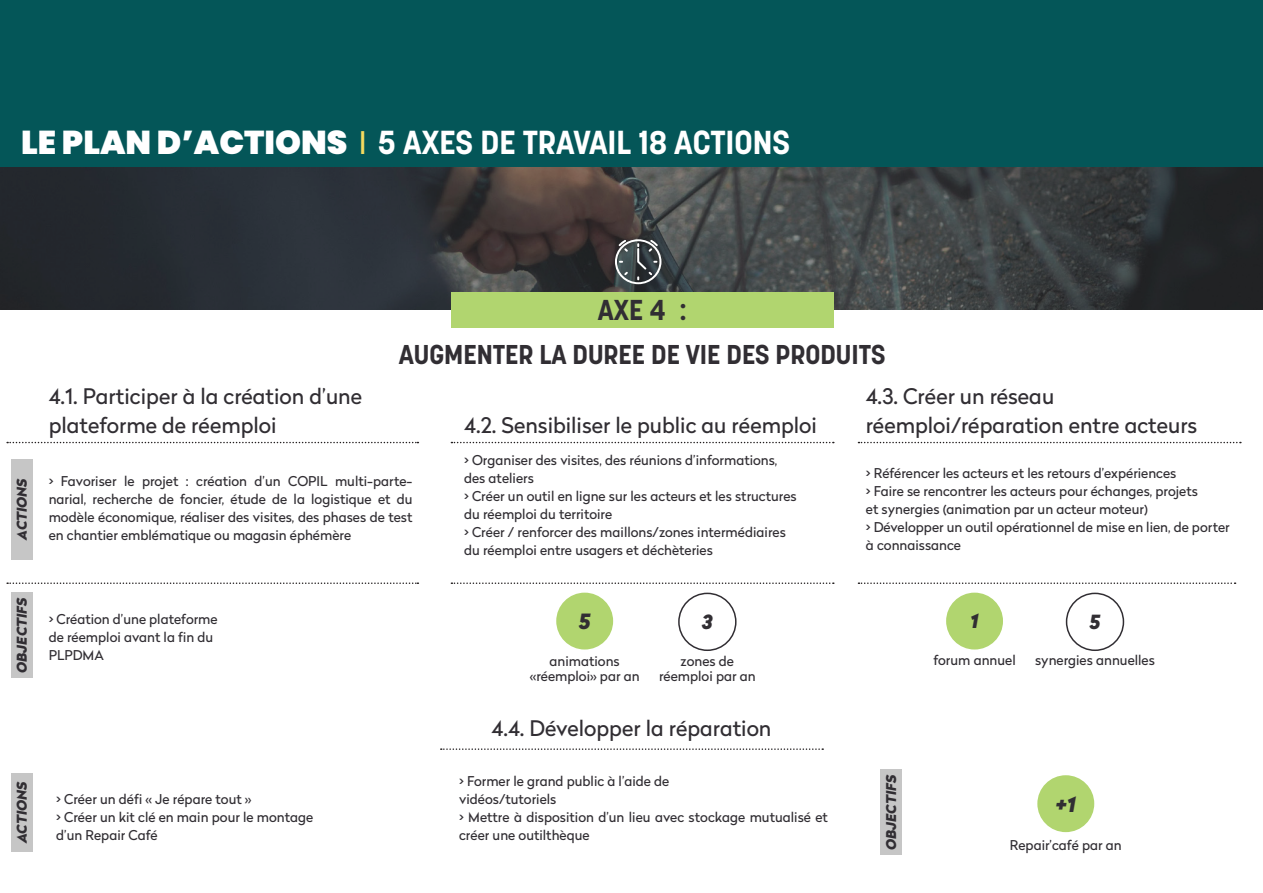
<style>
.page{position:relative;width:1263px;height:893px;background:#fff}
.page>*{position:absolute;margin:0;border:0;box-sizing:border-box;transform-origin:0 0}
.t1{font:700 33px "Korolev";color:#fff}
.t2{font:700 28.5px "Korolev";color:#312e33}
.t3{font:700 27px "Korolev";color:#312e33}
.t4{font:21.45px/28.5px "Radikal";color:#312e33}
.t5{font:italic 900 21px "Radikal";color:#312e33}
.t6{font:italic 900 19.5px "Radikal";color:#312e33}
.t7{font:13.5px/18px "Radikal";color:#312e33}
.t8{font:italic 900 13.5px "Radikal";color:#312e33}
.s1{font-family:"Poppins";font-weight:900}
.s2{font-family:"Poppins";font-weight:400;color:#f5da5f}
</style>
<div class="page">
<img style="left:0;top:167px;width:1263px;height:143px">
<div style="left:0;top:0;width:1263px;height:167px;background:#045658"></div>
<div style="left:451px;top:292px;width:382px;height:35px;background:#b1d56f"></div>
<svg style="left:615px;top:239px;width:46px;height:45px;background:#5d6366"></svg>
<div style="left:11px;top:459px;width:21px;height:100px;background:#c6c6c6"></div>
<div style="left:11px;top:773px;width:21px;height:78px;background:#c6c6c6"></div>
<div style="left:11px;top:593px;width:21px;height:85px;background:#c6c6c6"></div>
<div style="left:880px;top:770px;width:21px;height:85px;background:#c6c6c6"></div>
<svg style="left:7px;top:582px;width:411px;height:2px"></svg>
<svg style="left:858px;top:582px;width:377px;height:2px"></svg>
<svg style="left:451px;top:582px;width:383px;height:2px"></svg>
<svg style="left:7px;top:442px;width:411px;height:1px"></svg>
<svg style="left:451px;top:442px;width:383px;height:1px"></svg>
<svg style="left:441px;top:748px;width:382px;height:2px"></svg>
<svg style="left:858px;top:442px;width:383px;height:1px"></svg>
<div style="left:1037px;top:775px;width:57px;height:57px;background:#b1d56f;border-radius:50%"></div>
<div style="left:946px;top:593px;width:57px;height:56px;background:#b1d56f;border-radius:50%"></div>
<div style="left:1066px;top:593px;width:58px;height:58px;border:2px solid #312e33;border-radius:50%"></div>
<div style="left:556px;top:593px;width:57px;height:56px;background:#b1d56f;border-radius:50%"></div>
<div style="left:678px;top:593px;width:58px;height:58px;border:2px solid #312e33;border-radius:50%"></div>
<p class="t1" style="left:21px;top:122px;width:770px"><span class="s1">LE PLAN D’ACTIONS</span> <span class="s2">I</span> 5 AXES DE TRAVAIL 18 ACTIONS</p>
<p class="t8" style="left:12px;top:540px;width:64px;rotate:-90deg">ACTIONS</p>
<p class="t8" style="left:12px;top:673px;width:77px;rotate:-90deg">OBJECTIFS</p>
<p class="t8" style="left:12px;top:843px;width:64px;rotate:-90deg">ACTIONS</p>
<p class="t4" style="left:49px;top:381px;width:315px">4.1. Participer à la création d’une plateforme de réemploi</p>
<p class="t2" style="left:598px;top:292px;width:90px">AXE 4 :</p>
<p class="t3" style="left:399px;top:338px;width:488px">AUGMENTER LA DUREE DE VIE DES PRODUITS</p>
<p class="t4" style="left:464px;top:410px;width:354px">4.2. Sensibiliser le public au réemploi</p>
<p class="t4" style="left:866px;top:381px;width:333px">4.3. Créer un réseau réemploi/réparation entre acteurs</p>
<p class="t7" style="left:49px;top:471px;width:365px;text-align:justify">&gt; Favoriser le projet : création d’un COPIL multi-parte&shy;narial, recherche de foncier, étude de la logistique et du modèle économique, réaliser des visites, des phases de test en chantier emblématique ou magasin éphémère</p>
<p class="t7" style="left:49px;top:609px;width:171px">&gt; Création d’une plateforme de réemploi avant la fin du<br>PLPDMA</p>
<p class="t7" style="left:56px;top:790px;width:197px">&gt; Créer un défi « Je répare tout »</p>
<p class="t7" style="left:56px;top:808px;width:259px">&gt; Créer un kit clé en main pour le montage</p>
<p class="t7" style="left:56px;top:826px;width:103px">d’un Repair Café</p>
<p class="t7" style="left:464px;top:451px;width:315px">&gt; Organiser des visites, des réunions d’informations,</p>
<p class="t7" style="left:464px;top:469px;width:71px">des ateliers</p>
<p class="t7" style="left:464px;top:487px;width:334px">&gt; Créer un outil en ligne sur les acteurs et les structures</p>
<p class="t7" style="left:464px;top:505px;width:150px">du réemploi du territoire</p>
<p class="t7" style="left:464px;top:523px;width:323px">&gt; Créer / renforcer des maillons/zones intermédiaires</p>
<p class="t7" style="left:464px;top:541px;width:250px">du réemploi entre usagers et déchèteries</p>
<p class="t5" style="left:579px;top:606px;width:13px">5</p>
<p class="t6" style="left:702px;top:608px;width:12px">3</p>
<p class="t7" style="left:550px;top:651px;width:72px">animations</p>
<p class="t7" style="left:530px;top:666px;width:111px">«réemploi» par an</p>
<p class="t7" style="left:681px;top:651px;width:55px">zones de</p>
<p class="t7" style="left:659px;top:666px;width:98px">réemploi par an</p>
<p class="t4" style="left:491px;top:714px;width:281px">4.4. Développer la réparation</p>
<p class="t7" style="left:459px;top:772px;width:212px">&gt; Former le grand public à l’aide de</p>
<p class="t7" style="left:459px;top:790px;width:99px">vidéos/tutoriels</p>
<p class="t7" style="left:459px;top:808px;width:370px">&gt; Mettre à disposition d’un lieu avec stockage mutualisé et créer une outilthèque</p>
<p class="t7" style="left:866px;top:464px;width:312px">&gt; Référencer les acteurs et les retours d’expériences</p>
<p class="t7" style="left:866px;top:482px;width:334px">&gt; Faire se rencontrer les acteurs pour échanges, projets</p>
<p class="t7" style="left:866px;top:500px;width:284px">et synergies (animation par un acteur moteur)</p>
<p class="t7" style="left:866px;top:518px;width:365px">&gt; Développer un outil opérationnel de mise en lien, de porter à connaissance</p>
<p class="t6" style="left:970px;top:606px;width:10px">1</p>
<p class="t7" style="left:933px;top:650px;width:84px">forum annuel</p>
<p class="t6" style="left:1089px;top:608px;width:12px">5</p>
<p class="t7" style="left:1035px;top:650px;width:121px">synergies annuelles</p>
<p class="t8" style="left:881px;top:850px;width:77px;rotate:-90deg">OBJECTIFS</p>
<p class="t5" style="left:1056px;top:788px;width:21px">+1</p>
<p class="t7" style="left:1010px;top:835px;width:113px">Repair’café par an</p>
</div>
